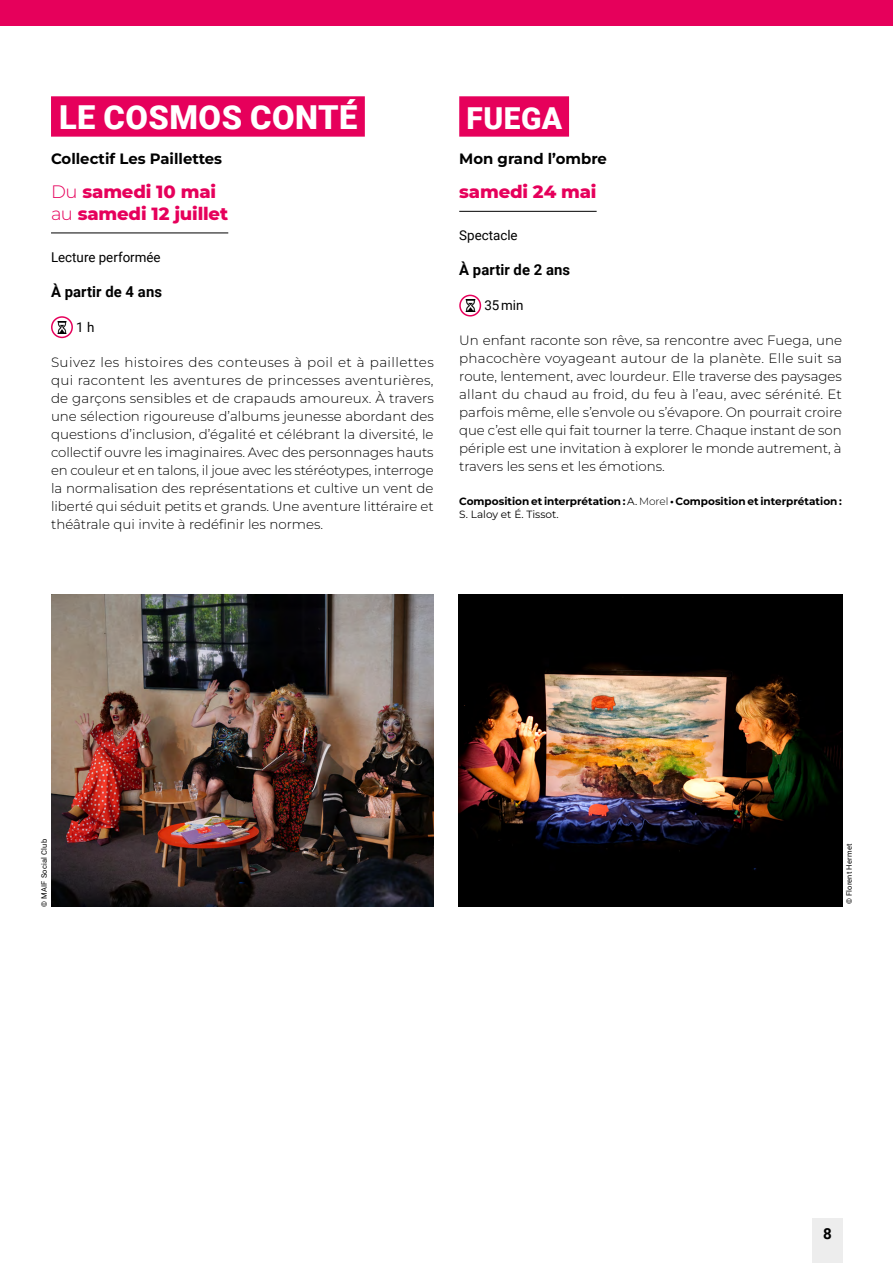
<style>
.page{position:relative;width:893px;height:1263px;background:#fff}
.page>*{position:absolute;margin:0;border:0;box-sizing:border-box;transform-origin:0 0}
.t1{font:900 33px "Roboto";letter-spacing:.015em;color:#fff}
.t2{font:900 30.3px "Roboto";letter-spacing:.015em;color:#fff}
.t3{font:800 18px/21.6px "Montserrat";letter-spacing:-.01em;color:#e6005b}
.t4{font:700 15.15px "Roboto";color:#000}
.t5{font:700 15px "Montserrat";color:#000}
.t6{font:700 15px "Roboto";letter-spacing:.01em;color:#000}
.t7{font:300 13.5px/18px "Montserrat";letter-spacing:-.005em;color:#000;text-align:justify}
.t8{font:13.5px "Roboto";color:#000}
.t9{font:700 10.5px/12.8px "Montserrat";color:#000}
.t10{font:7.5px "Roboto";letter-spacing:.025em;color:#000}
.s1{font-weight:300}
.s2{font-weight:400}
</style>
<div class="page">
<div style="left:812px;top:1218px;width:31px;height:45px;background:#ededed"></div>
<div style="left:0;top:0;width:893px;height:26px;background:#e6005b"></div>
<img style="left:51px;top:595px;width:383px;height:312px">
<div style="left:51px;top:96px;width:314px;height:41px;background:#e6005b"></div>
<hr style="left:51px;top:233px;width:177px;height:1px;background:#000">
<svg style="left:52px;top:317px;width:20px;height:20px"></svg>
<svg style="left:56px;top:321px;width:12px;height:12px"></svg>
<div style="left:51px;top:316px;width:22px;height:22px;border:2px solid #e6005b;border-radius:50%"></div>
<div style="left:459px;top:96px;width:110px;height:41px;background:#e6005b"></div>
<hr style="left:459px;top:211px;width:138px;height:1px;background:#000">
<svg style="left:460px;top:295px;width:20px;height:21px"></svg>
<svg style="left:464px;top:300px;width:12px;height:12px"></svg>
<div style="left:459px;top:295px;width:22px;height:22px;border:2px solid #e6005b;border-radius:50%"></div>
<img style="left:459px;top:595px;width:383px;height:312px">
<h1 class="t1" style="left:59px;top:94px;width:300px">LE COSMOS CONTÉ</h1>
<p class="t5" style="left:51px;top:149px;width:173px">Collectif Les Paillettes</p>
<h3 class="t3" style="left:51px;top:180px;width:179px"><span class="s1">Du</span> samedi 10 mai <span class="s1">au</span> samedi 12 juillet</h3>
<p class="t8" style="left:51px;top:247px;width:111px">Lecture performée</p>
<p class="t6" style="left:51px;top:281px;width:113px">À partir de 4 ans</p>
<p class="t8" style="left:76px;top:317px;width:20px">1 h</p>
<p class="t7" style="left:51px;top:353px;width:384px">Suivez les histoires des conteuses à poil et à paillettes qui racontent les aventures de princesses aventurières, de garçons sensibles et de crapauds amoureux. À travers une sélection rigoureuse d’albums jeunesse abordant des questions d’inclusion, d’égalité et célébrant la diversité, le collectif ouvre les imaginaires. Avec des personnages hauts en couleur et en talons, il joue avec les stéréotypes, interroge la normalisation des représentations et cultive un vent de liberté qui séduit petits et grands. Une aventure littéraire et théâtrale qui invite à redéfinir les normes.</p>
<h2 class="t2" style="left:467px;top:97px;width:97px">FUEGA</h2>
<p class="t5" style="left:459px;top:149px;width:149px">Mon grand l’ombre</p>
<h3 class="t3" style="left:459px;top:180px;width:139px">samedi 24 mai</h3>
<p class="t8" style="left:459px;top:226px;width:60px">Spectacle</p>
<p class="t6" style="left:459px;top:259px;width:113px">À partir de 2 ans</p>
<p class="t8" style="left:484px;top:296px;width:41px">35 min</p>
<p class="t7" style="left:459px;top:331px;width:384px">Un enfant raconte son rêve, sa rencontre avec Fuega, une phacochère voyageant autour de la planète. Elle suit sa route, lentement, avec lourdeur. Elle traverse des paysages allant du chaud au froid, du feu à l’eau, avec sérénité. Et parfois même, elle s’envole ou s’évapore. On pourrait croire que c’est elle qui fait tourner la terre. Chaque instant de son périple est une invitation à explorer le monde autrement, à travers les sens et les émotions.</p>
<p class="t9" style="left:459px;top:495px;width:384px">Composition et interprétation : <span class="s2">A.</span> <span class="s1">Morel</span>• Composition et interprétation :<br><span class="s2">S. Laloy et É. Tissot.</span></p>
<p class="t10" style="left:39px;top:907px;width:69px;rotate:-90deg">© MAIF Social Club</p>
<p class="t10" style="left:844px;top:904px;width:62px;rotate:-90deg">© Florent Hermet</p>
<p class="t4" style="left:823px;top:1223px;width:10px">8</p>
</div>
